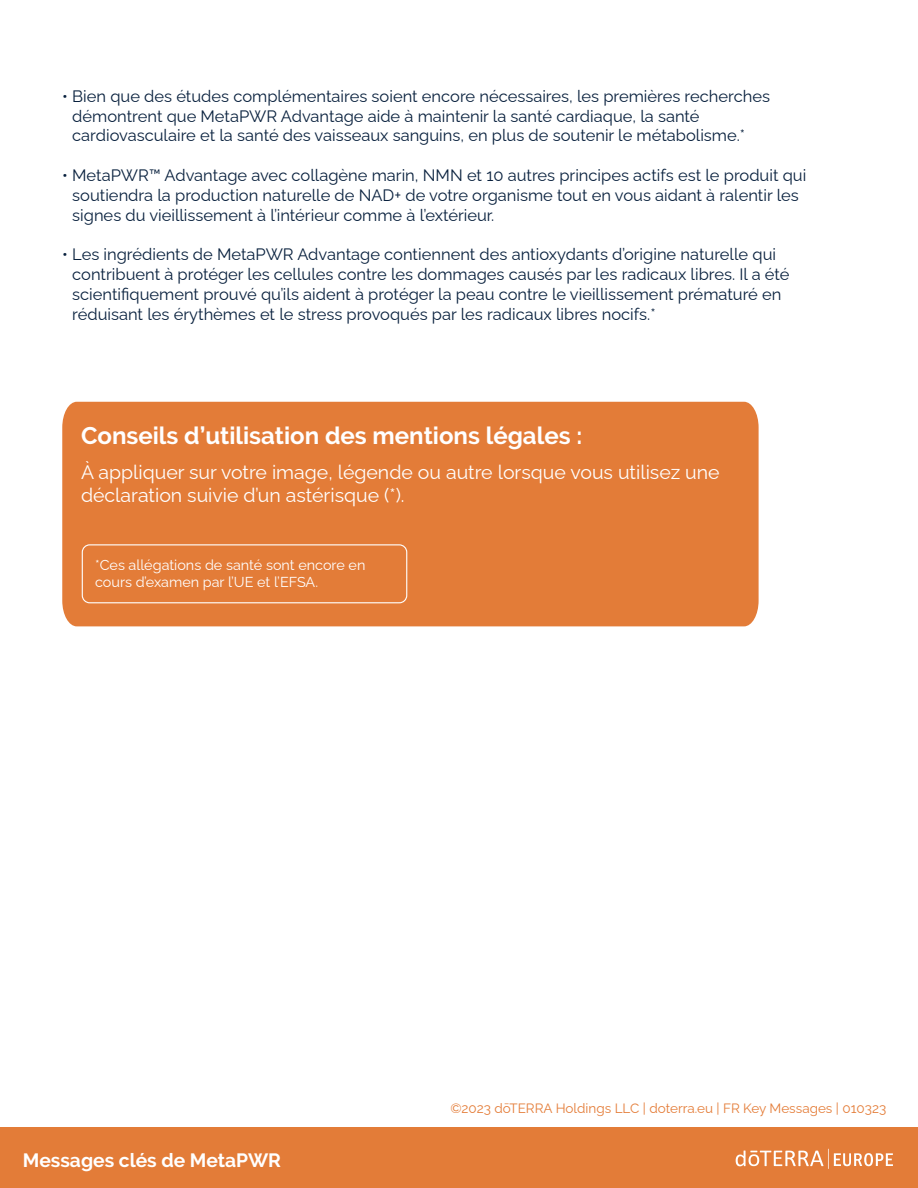
<style>
.page{position:relative;width:918px;height:1188px;background:#fff}
.page>*{position:absolute;margin:0;border:0;box-sizing:border-box;transform-origin:0 0}
.t1{font:700 24px "Raleway";color:#fff}
.t2{font:19.5px/23.4px "Raleway";color:#fff}
.t3{font:700 19.2px "Raleway";color:#fff}
.t4{font:16.5px/19.8px "Raleway";color:#09213e}
.t5{font:14.4px/17.2px "Raleway";color:#fff}
.t6{font:13.5px "Raleway";color:#e47d39}
</style>
<div class="page">
<div style="left:0;top:1127px;width:918px;height:61px;background:#e37c38"></div>
<svg style="left:736px;top:1149px;width:157px;height:20px"></svg>
<div style="left:62px;top:402px;width:697px;height:224px;background:#e37c38"></div>
<div style="left:82px;top:544px;width:325px;height:59px;border:1px solid #fff;border-radius:7px"></div>
<p class="t4" style="left:72px;top:84px;width:699px;text-indent:-10px">• Bien que des études complémentaires soient encore nécessaires, les premières recherches démontrent que MetaPWR Advantage aide à maintenir la santé cardiaque, la santé cardiovasculaire et la santé des vaisseaux sanguins, en plus de soutenir le métabolisme.*</p>
<p class="t4" style="left:72px;top:163px;width:736px;text-indent:-10px">• MetaPWR™ Advantage avec collagène marin, NMN et 10 autres principes actifs est le produit qui soutiendra la production naturelle de NAD+ de votre organisme tout en vous aidant à ralentir les signes du vieillissement à l’intérieur comme à l’extérieur.</p>
<p class="t4" style="left:72px;top:243px;width:719px;text-indent:-10px">• Les ingrédients de MetaPWR Advantage contiennent des antioxydants d’origine naturelle qui contribuent à protéger les cellules contre les dommages causés par les radicaux libres. Il a été scientifiquement prouvé qu’ils aident à protéger la peau contre le vieillissement prématuré en réduisant les érythèmes et le stress provoqués par les radicaux libres nocifs.*</p>
<h1 class="t1" style="left:81px;top:422px;width:503px">Conseils d’utilisation des mentions légales :</h1>
<p class="t2" style="left:81px;top:458px;width:640px">À appliquer sur votre image, légende ou autre lorsque vous utilisez une déclaration suivie d’un astérisque (*).</p>
<p class="t5" style="left:95px;top:554px;width:272px">*Ces allégations de santé sont encore en cours d’examen par l’UE et l’EFSA.</p>
<p class="t3" style="left:23px;top:1149px;width:260px">Messages clés de MetaPWR</p>
<p class="t6" style="left:450px;top:1098px;width:437px">©2023 dōTERRA Holdings LLC | doterra.eu | FR Key Messages | 010323</p>
</div>
